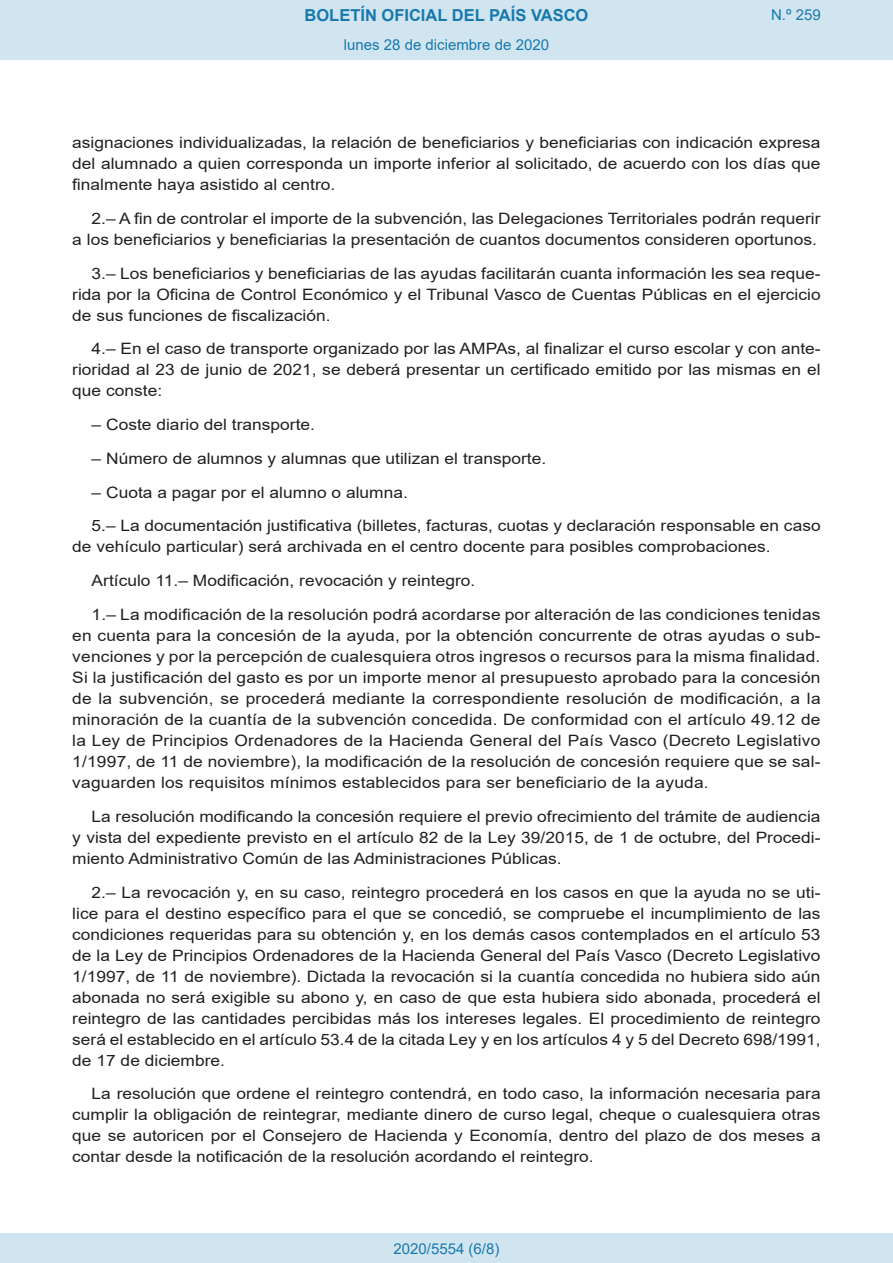
<style>
.page{position:relative;width:893px;height:1263px;background:#fff}
.page>*{position:absolute;margin:0;border:0;box-sizing:border-box;transform-origin:0 0}
.t1{font:700 16.5px "Arial";color:#1879ad}
.BOPVDetalle{font:15.6px/21px "Arial";color:#231f20;text-align:justify;scale:1.11 1}
.Paginacion_Centro{font:15px "Arial";color:#1879ad}
</style>
<div class="page">
<div style="left:0;top:0;width:893px;height:60px;background:#d0e5f0"></div>
<div style="left:0;top:1233px;width:893px;height:30px;background:#d0e5f0"></div>
<p class="t1" style="left:305px;top:3px;width:285px">BOLETÍN OFICIAL DEL PAÍS VASCO</p>
<p class="Paginacion_Centro" style="left:344px;top:35px;width:207px">lunes 28 de diciembre de 2020</p>
<p class="Paginacion_Centro" style="left:771px;top:5px;width:51px">N.º 259</p>
<p class="BOPVDetalle" style="left:72px;top:132px;width:676px">asignaciones individualizadas, la relación de beneficiarios y beneficiarias con indicación expresa del alumnado a quien corresponda un importe inferior al solicitado, de acuerdo con los días que finalmente haya asistido al centro.</p>
<p class="BOPVDetalle" style="left:72px;top:208px;width:675px;text-align:right">2.– A fin de controlar el importe de la subvención, las Delegaciones Territoriales podrán requerir<br>a los beneficiarios y beneficiarias la presentación de cuantos documentos consideren oportunos.</p>
<p class="BOPVDetalle" style="left:72px;top:263px;width:676px;text-indent:19px">3.– Los beneficiarios y beneficiarias de las ayudas facilitarán cuanta información les sea reque&shy;rida por la Oficina de Control Económico y el Tribunal Vasco de Cuentas Públicas en el ejercicio de sus funciones de fiscalización.</p>
<p class="BOPVDetalle" style="left:72px;top:338px;width:676px;text-indent:19px">4.– En el caso de transporte organizado por las AMPAs, al finalizar el curso escolar y con ante&shy;rioridad al 23 de junio de 2021, se deberá presentar un certificado emitido por las mismas en el que conste:</p>
<p class="BOPVDetalle" style="left:92px;top:414px;width:203px">– Coste diario del transporte.</p>
<p class="BOPVDetalle" style="left:92px;top:448px;width:411px">– Número de alumnos y alumnas que utilizan el transporte.</p>
<p class="BOPVDetalle" style="left:92px;top:482px;width:286px">– Cuota a pagar por el alumno o alumna.</p>
<p class="BOPVDetalle" style="left:72px;top:515px;width:676px;text-indent:19px">5.– La documentación justificativa (billetes, facturas, cuotas y declaración responsable en caso de vehículo particular) será archivada en el centro docente para posibles comprobaciones.</p>
<p class="BOPVDetalle" style="left:92px;top:570px;width:347px">Artículo 11.– Modificación, revocación y reintegro.</p>
<p class="BOPVDetalle" style="left:72px;top:604px;width:676px;text-indent:19px">1.– La modificación de la resolución podrá acordarse por alteración de las condiciones tenidas en cuenta para la concesión de la ayuda, por la obtención concurrente de otras ayudas o sub&shy;venciones y por la percepción de cualesquiera otros ingresos o recursos para la misma finalidad.<br>Si la justificación del gasto es por un importe menor al presupuesto aprobado para la concesión de la subvención, se procederá mediante la correspondiente resolución de modificación, a la minoración de la cuantía de la subvención concedida. De conformidad con el artículo 49.12 de la Ley de Principios Ordenadores de la Hacienda General del País Vasco (Decreto Legislativo 1/1997, de 11 de noviembre), la modificación de la resolución de concesión requiere que se sal&shy;vaguarden los requisitos mínimos establecidos para ser beneficiario de la ayuda.</p>
<p class="BOPVDetalle" style="left:72px;top:806px;width:676px;text-indent:19px">La resolución modificando la concesión requiere el previo ofrecimiento del trámite de audiencia y vista del expediente previsto en el artículo 82 de la Ley 39/2015, de 1 de octubre, del Procedi&shy;miento Administrativo Común de las Administraciones Públicas.</p>
<p class="BOPVDetalle" style="left:72px;top:881px;width:676px;text-indent:19px">2.– La revocación y, en su caso, reintegro procederá en los casos en que la ayuda no se uti&shy;lice para el destino específico para el que se concedió, se compruebe el incumplimiento de las condiciones requeridas para su obtención y, en los demás casos contemplados en el artículo 53 de la Ley de Principios Ordenadores de la Hacienda General del País Vasco (Decreto Legislativo 1/1997, de 11 de noviembre). Dictada la revocación si la cuantía concedida no hubiera sido aún abonada no será exigible su abono y, en caso de que esta hubiera sido abonada, procederá el reintegro de las cantidades percibidas más los intereses legales. El procedimiento de reintegro será el establecido en el artículo 53.4 de la citada Ley y en los artículos 4 y 5 del Decreto 698/1991, de 17 de diciembre.</p>
<p class="BOPVDetalle" style="left:72px;top:1083px;width:676px;text-indent:19px">La resolución que ordene el reintegro contendrá, en todo caso, la información necesaria para cumplir la obligación de reintegrar, mediante dinero de curso legal, cheque o cualesquiera otras que se autoricen por el Consejero de Hacienda y Economía, dentro del plazo de dos meses a contar desde la notificación de la resolución acordando el reintegro.</p>
<p class="Paginacion_Centro" style="left:393px;top:1238px;width:107px">2020/5554 (6/8)</p>
</div>
